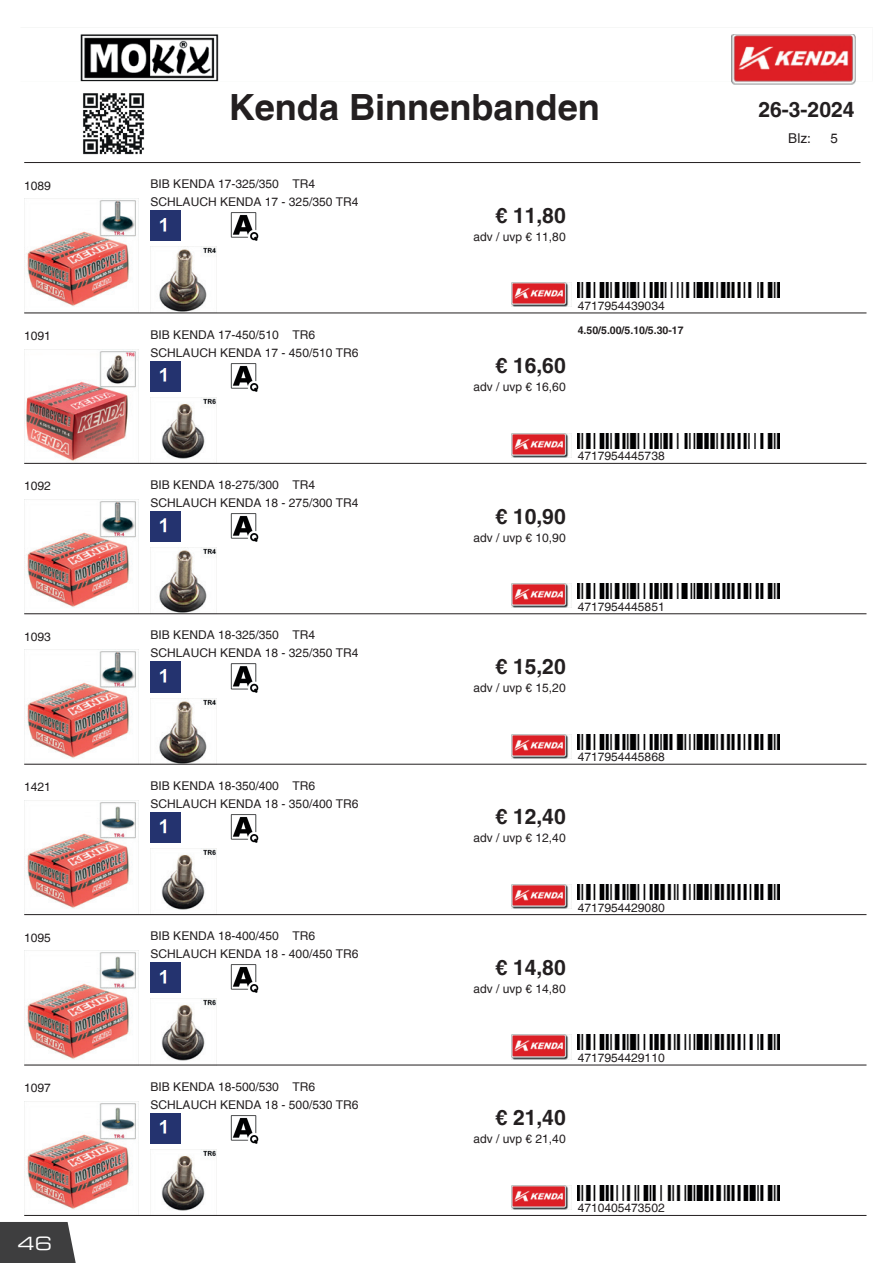
<style>
.page{position:relative;width:893px;height:1263px;background:#fff}
.page>*{position:absolute;margin:0;border:0;box-sizing:border-box;transform-origin:0 0}
.t1{font:700 36.15px "Helvetica";color:#231f20}
.t2{font:700 21px "Helvetica";color:#231f20}
.t3{font:18px "Eurostile Extended Two";color:#fff}
.t4{font:13.5px "Helvetica";color:#231f20}
.t5{font:12px/18px "Helvetica";color:#231f20}
.t6{font:700 10.5px "Helvetica";color:#231f20}
</style>
<div class="page">
<div style="left:0;top:1222px;width:76px;height:41px;background:#3e3e3f"></div>
<img style="left:80px;top:34px;width:776px;height:47px">
<hr style="left:24px;top:162px;width:836px;height:1px;background:#231f20">
<img style="left:512px;top:283px;width:60px;height:24px">
<img style="left:24px;top:200px;width:115px;height:113px">
<img style="left:151px;top:247px;width:66px;height:66px">
<img style="left:578px;top:283px;width:201px;height:15px">
<img style="left:151px;top:211px;width:30px;height:30px">
<img style="left:230px;top:212px;width:29px;height:29px">
<hr style="left:24px;top:313px;width:842px;height:1px;background:#231f20">
<img style="left:512px;top:433px;width:60px;height:24px">
<img style="left:24px;top:349px;width:115px;height:114px">
<img style="left:151px;top:397px;width:66px;height:66px">
<img style="left:578px;top:433px;width:201px;height:15px">
<img style="left:151px;top:361px;width:30px;height:30px">
<img style="left:230px;top:363px;width:29px;height:28px">
<hr style="left:24px;top:463px;width:842px;height:1px;background:#231f20">
<img style="left:512px;top:584px;width:60px;height:24px">
<img style="left:24px;top:499px;width:115px;height:113px">
<img style="left:159px;top:548px;width:58px;height:65px">
<img style="left:578px;top:584px;width:201px;height:15px">
<img style="left:151px;top:511px;width:30px;height:31px">
<img style="left:230px;top:513px;width:29px;height:29px">
<hr style="left:24px;top:613px;width:842px;height:1px;background:#231f20">
<img style="left:512px;top:734px;width:60px;height:24px">
<img style="left:24px;top:651px;width:115px;height:113px">
<img style="left:151px;top:698px;width:66px;height:66px">
<img style="left:578px;top:734px;width:201px;height:15px">
<img style="left:151px;top:662px;width:30px;height:30px">
<img style="left:230px;top:663px;width:29px;height:29px">
<hr style="left:24px;top:764px;width:842px;height:1px;background:#231f20">
<img style="left:512px;top:884px;width:60px;height:24px">
<img style="left:24px;top:800px;width:115px;height:113px">
<img style="left:152px;top:848px;width:65px;height:63px">
<img style="left:578px;top:884px;width:201px;height:15px">
<img style="left:151px;top:812px;width:30px;height:30px">
<img style="left:230px;top:814px;width:29px;height:28px">
<hr style="left:24px;top:914px;width:842px;height:1px;background:#231f20">
<img style="left:512px;top:1035px;width:60px;height:24px">
<img style="left:24px;top:952px;width:115px;height:113px">
<img style="left:151px;top:999px;width:66px;height:66px">
<img style="left:578px;top:1035px;width:201px;height:15px">
<img style="left:151px;top:963px;width:30px;height:30px">
<img style="left:230px;top:964px;width:29px;height:29px">
<hr style="left:24px;top:1065px;width:842px;height:1px;background:#231f20">
<img style="left:512px;top:1185px;width:60px;height:24px">
<img style="left:24px;top:1101px;width:115px;height:114px">
<img style="left:151px;top:1149px;width:66px;height:66px">
<img style="left:578px;top:1185px;width:201px;height:15px">
<img style="left:151px;top:1113px;width:30px;height:30px">
<img style="left:230px;top:1115px;width:29px;height:28px">
<hr style="left:24px;top:1215px;width:842px;height:1px;background:#231f20">
<img style="left:731px;top:34px;width:124px;height:51px">
<img style="left:83px;top:93px;width:62px;height:62px">
<h1 class="t1" style="left:229px;top:85px;width:373px">Kenda Binnenbanden</h1>
<h2 class="t2" style="left:758px;top:97px;width:97px">26-3-2024</h2>
<p class="t4" style="left:788px;top:130px;width:24px">Blz:</p>
<p class="t4" style="left:830px;top:130px;width:9px">5</p>
<p class="t5" style="left:24px;top:176px;width:28px">1089</p>
<p class="t5" style="left:151px;top:175px;width:209px">BIB KENDA 17-325/350 TR4<br>SCHLAUCH KENDA 17 - 325/350 TR4</p>
<p class="t5" style="left:24px;top:327px;width:28px">1091</p>
<p class="t5" style="left:151px;top:325px;width:209px">BIB KENDA 17-450/510 TR6<br>SCHLAUCH KENDA 17 - 450/510 TR6</p>
<p class="t5" style="left:24px;top:477px;width:28px">1092</p>
<p class="t5" style="left:151px;top:476px;width:209px">BIB KENDA 18-275/300 TR4<br>SCHLAUCH KENDA 18 - 275/300 TR4</p>
<p class="t5" style="left:24px;top:628px;width:28px">1093</p>
<p class="t5" style="left:151px;top:626px;width:209px">BIB KENDA 18-325/350 TR4<br>SCHLAUCH KENDA 18 - 325/350 TR4</p>
<p class="t5" style="left:24px;top:778px;width:28px">1421</p>
<p class="t5" style="left:151px;top:777px;width:209px">BIB KENDA 18-350/400 TR6<br>SCHLAUCH KENDA 18 - 350/400 TR6</p>
<p class="t5" style="left:24px;top:928px;width:28px">1095</p>
<p class="t5" style="left:151px;top:927px;width:209px">BIB KENDA 18-400/450 TR6<br>SCHLAUCH KENDA 18 - 400/450 TR6</p>
<p class="t5" style="left:24px;top:1079px;width:28px">1097</p>
<p class="t5" style="left:151px;top:1077px;width:209px">BIB KENDA 18-500/530 TR6<br>SCHLAUCH KENDA 18 - 500/530 TR6</p>
<h3 class="t3" style="left:17px;top:1231px;width:36px">46</h3>
<h2 class="t2" style="left:495px;top:202px;width:72px">€ 11,80</h2>
<p class="t5" style="left:473px;top:228px;width:94px">adv / uvp € 11,80</p>
<h2 class="t2" style="left:495px;top:353px;width:72px">€ 16,60</h2>
<p class="t5" style="left:473px;top:378px;width:94px">adv / uvp € 16,60</p>
<p class="t5" style="left:578px;top:297px;width:88px">4717954439034</p>
<p class="t6" style="left:578px;top:324px;width:107px">4.50/5.00/5.10/5.30-17</p>
<p class="t5" style="left:578px;top:447px;width:88px">4717954445738</p>
<h2 class="t2" style="left:495px;top:503px;width:72px">€ 10,90</h2>
<p class="t5" style="left:473px;top:528px;width:94px">adv / uvp € 10,90</p>
<p class="t5" style="left:578px;top:598px;width:88px">4717954445851</p>
<h2 class="t2" style="left:495px;top:654px;width:72px">€ 15,20</h2>
<p class="t5" style="left:473px;top:679px;width:94px">adv / uvp € 15,20</p>
<p class="t5" style="left:578px;top:748px;width:88px">4717954445868</p>
<h2 class="t2" style="left:495px;top:804px;width:72px">€ 12,40</h2>
<p class="t5" style="left:473px;top:829px;width:94px">adv / uvp € 12,40</p>
<p class="t5" style="left:578px;top:898px;width:88px">4717954429080</p>
<h2 class="t2" style="left:495px;top:954px;width:72px">€ 14,80</h2>
<p class="t5" style="left:473px;top:980px;width:94px">adv / uvp € 14,80</p>
<p class="t5" style="left:578px;top:1049px;width:88px">4717954429110</p>
<h2 class="t2" style="left:495px;top:1105px;width:72px">€ 21,40</h2>
<p class="t5" style="left:473px;top:1130px;width:94px">adv / uvp € 21,40</p>
<p class="t5" style="left:578px;top:1199px;width:88px">4710405473502</p>
</div>
